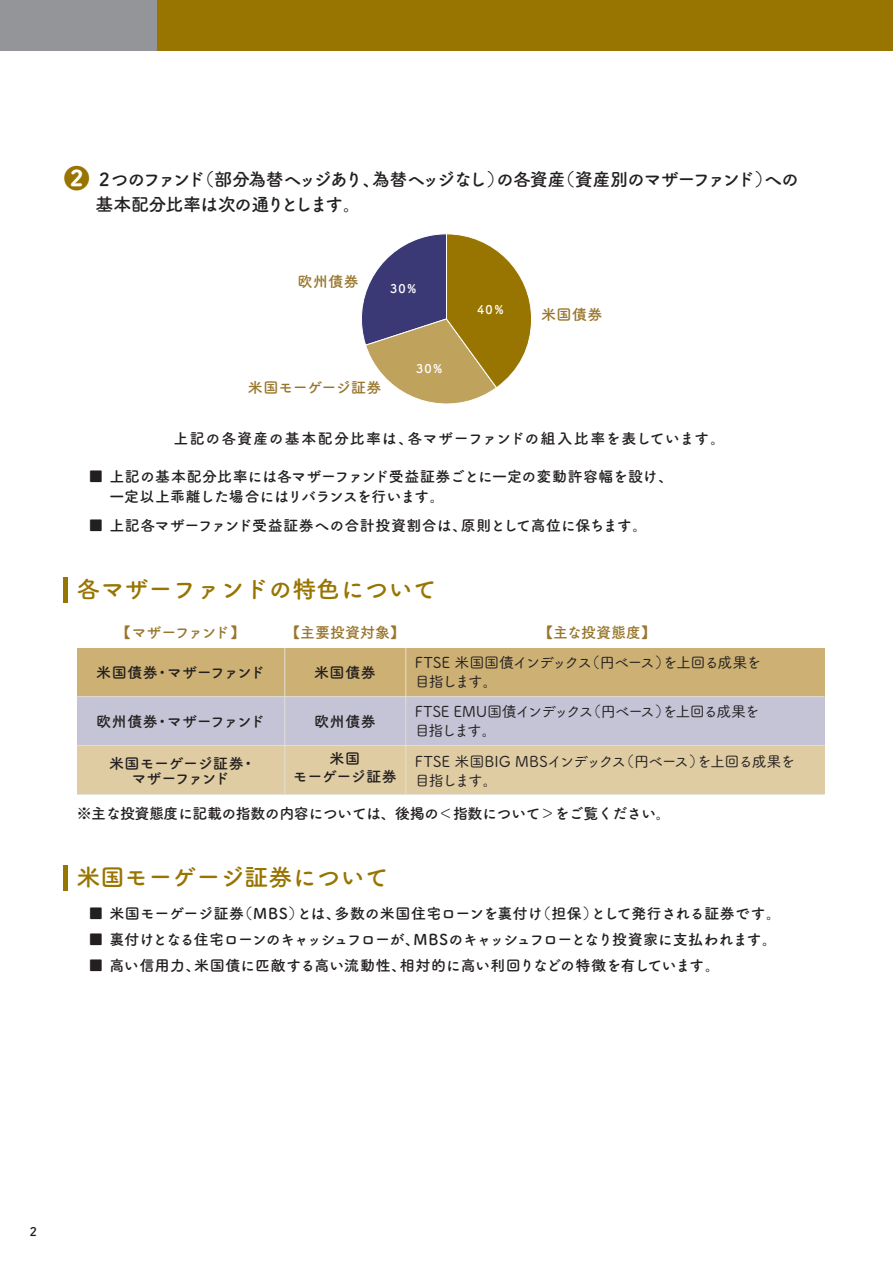
<style>
.page{position:relative;width:893px;height:1263px;background:#fff}
.page>*{position:absolute;margin:0;border:0;box-sizing:border-box;transform-origin:0 0}
.t1{font:25.95px "Tsuku A Rd Gothic Std B";color:#987501}
.t2{font:24px "Tsuku A Rd Gothic Std B";color:#987501}
.t3{font:18px/25.3px "Tsuku A Rd Gothic Std B";letter-spacing:-.09em;color:#231f20}
.t4{font:15px/17.9px "Tsuku A Rd Gothic Std B";letter-spacing:-.02em;color:#231f20;text-align:center}
.t5{font:15px/19px "Tsuku A Rd Gothic Std M";letter-spacing:-.09em;color:#231f20}
.t6{font:15px "Tsuku A Rd Gothic Std B";letter-spacing:-.05em;color:#231f20}
.t7{font:15px "Tsuku A Rd Gothic Std B";letter-spacing:.005em;color:#231f20}
.t8{font:15px "Tsuku A Rd Gothic Std B";letter-spacing:.05em;color:#231f20}
.t9{font:15px "Tsuku A Rd Gothic Std B";color:#98762c}
.t10{font:15px "Tsuku A Rd Gothic Std B";letter-spacing:-.105em;color:#98762c}
.t11{font:12px "Tsuku A Rd Gothic Std B";color:#fff}
.t12{font:12px "Tsuku A Rd Gothic Std B";color:#231f20}
</style>
<div class="page">
<div style="left:0;top:0;width:157px;height:51px;background:#939598"></div>
<div style="left:157px;top:0;width:736px;height:51px;background:#987501"></div>
<div style="left:77px;top:648px;width:747px;height:49px;background:#ccb074"></div>
<div style="left:77px;top:697px;width:747px;height:48px;background:#c5c4d6"></div>
<div style="left:77px;top:745px;width:747px;height:49px;background:#dfcca2"></div>
<svg style="left:361px;top:234px;width:171px;height:170px"></svg>
<hr style="left:64px;top:577px;width:4px;height:26px;background:#987501">
<hr style="left:64px;top:865px;width:4px;height:26px;background:#987501">
<hr style="left:77px;top:696px;width:747px;height:1px;background:#e0e0d7">
<hr style="left:77px;top:745px;width:747px;height:1px;background:#e0e0d7">
<hr style="left:77px;top:794px;width:747px;height:1px;background:#e0e0d7">
<hr style="left:405px;top:648px;width:1px;height:146px;background:#e0e0d7">
<hr style="left:284px;top:648px;width:1px;height:146px;background:#e0e0d7">
<h1 class="t1" style="left:64px;top:159px;width:27px">❷</h1>
<p class="t3" style="left:95px;top:165px;width:705px">２つのファンド（部分為替ヘッジあり、為替ヘッジなし）の各資産（資産別のマザーファンド）への基本配分比率は次の通りとします。</p>
<p class="t9" style="left:297px;top:270px;width:63px">欧州債券</p>
<p class="t11" style="left:390px;top:280px;width:29px">30％</p>
<p class="t9" style="left:248px;top:376px;width:135px">米国モーゲージ証券</p>
<p class="t11" style="left:416px;top:359px;width:29px">30％</p>
<p class="t11" style="left:477px;top:300px;width:29px">40％</p>
<p class="t9" style="left:541px;top:302px;width:63px">米国債券</p>
<p class="t8" style="left:173px;top:426px;width:553px">上記の各資産の基本配分比率は、各マザーファンドの組入比率を表しています。</p>
<p class="t4" style="left:89px;top:465px;width:586px;line-height:19.8px;text-align:left">■ 上記の基本配分比率には各マザーファンド受益証券ごとに一定の変動許容幅を設け、　 一定以上乖離した場合にはリバランスを行います。</p>
<p class="t7" style="left:89px;top:514px;width:560px">■ 上記各マザーファンド受益証券への合計投資割合は、原則として高位に保ちます。</p>
<h2 class="t2" style="left:77px;top:571px;width:361px">各マザーファンドの特色について</h2>
<p class="t10" style="left:116px;top:621px;width:131px">【マザーファンド】</p>
<p class="t9" style="left:285px;top:621px;width:121px">【主要投資対象】</p>
<p class="t9" style="left:538px;top:621px;width:119px">【主な投資態度】</p>
<p class="t5" style="left:415px;top:652px;width:348px">FTSE 米国国債インデックス（円ベース）を上回る成果を目指します。</p>
<p class="t4" style="left:96px;top:663px;width:170px">米国債券・マザーファンド</p>
<p class="t4" style="left:314px;top:663px;width:63px">米国債券</p>
<p class="t4" style="left:314px;top:712px;width:63px">欧州債券</p>
<p class="t4" style="left:293px;top:749px;width:106px">米国<br>モーゲージ証券</p>
<p class="t5" style="left:415px;top:701px;width:346px">FTSE EMU国債インデックス（円ベース）を上回る成果を目指します。</p>
<p class="t4" style="left:96px;top:712px;width:170px">欧州債券・マザーファンド</p>
<p class="t5" style="left:415px;top:751px;width:382px">FTSE 米国BIG MBSインデックス（円ベース）を上回る成果を目指します。</p>
<p class="t4" style="left:109px;top:755px;width:148px;line-height:15px">米国モーゲージ証券・マザーファンド</p>
<p class="t4" style="left:77px;top:803px;width:596px">※主な投資態度に記載の指数の内容については、後掲の＜指数について＞をご覧ください。</p>
<h2 class="t2" style="left:77px;top:859px;width:313px">米国モーゲージ証券について</h2>
<p class="t4" style="left:89px;top:903px;width:694px">■ 米国モーゲージ証券（MBS）とは、多数の米国住宅ローンを裏付け（担保）として発行される証券です。</p>
<p class="t6" style="left:89px;top:928px;width:690px">■ 裏付けとなる住宅ローンのキャッシュフローが、MBSのキャッシュフローとなり投資家に支払われます。</p>
<p class="t4" style="left:89px;top:955px;width:633px">■ 高い信用力、米国債に匹敵する高い流動性、相対的に高い利回りなどの特徴を有しています。</p>
<p class="t12" style="left:30px;top:1222px;width:9px">2</p>
</div>
